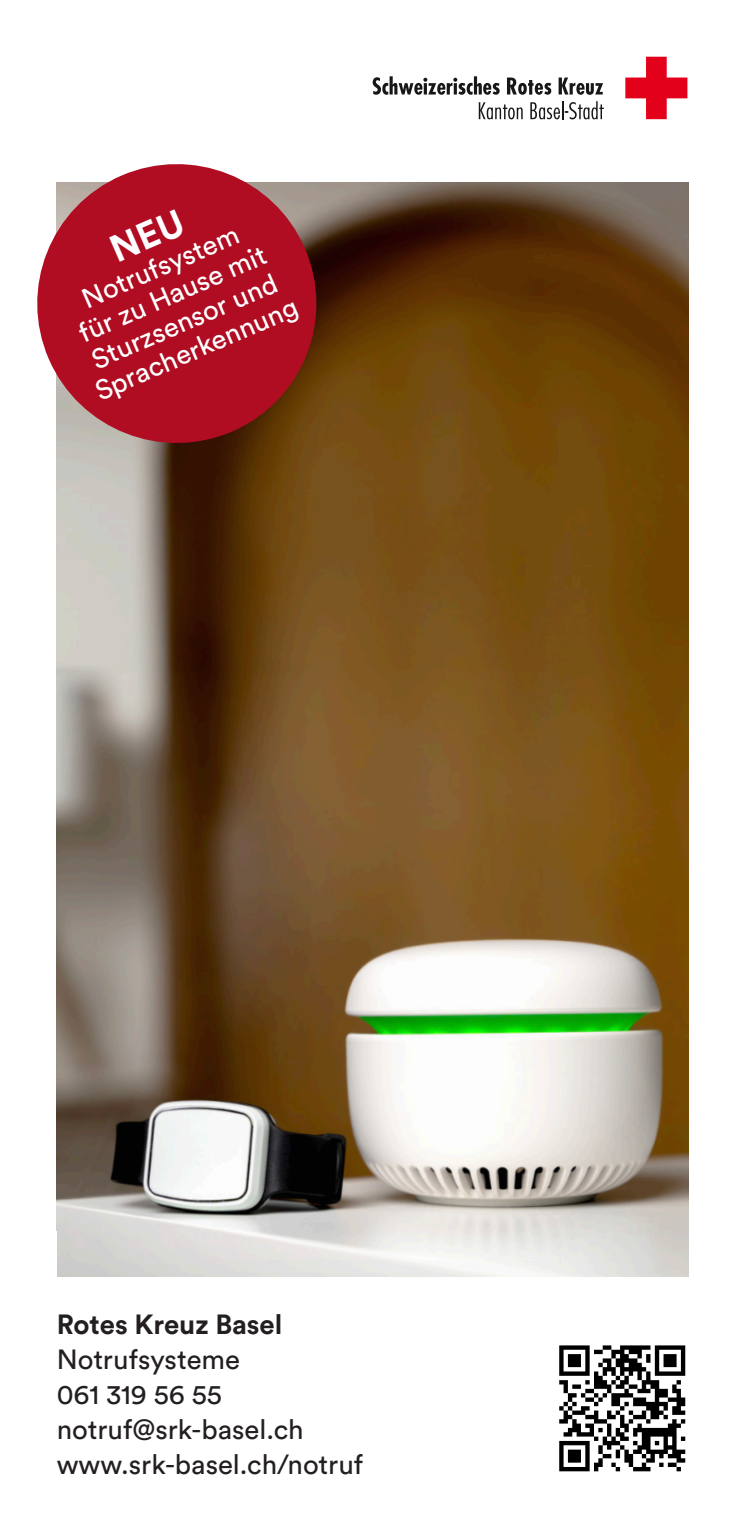
<style>
.page{position:relative;width:745px;height:1531px;background:#fff}
.page>*{position:absolute;margin:0;border:0;box-sizing:border-box;transform-origin:0 0}
._01_Haupttitel{font:27.5px "Circular Std";color:#231f20}
.t1{font:27.5px/30px "Circular Std";color:#fff;text-align:center}
._01_Haupttitel-2{font:700 27.5px "Circular Std";color:#231f20}
</style>
<div class="page">
<img style="left:57px;top:182px;width:630px;height:1094px">
<svg style="left:37px;top:164px;width:298px;height:298px;fill:#b00c22"></svg>
<svg style="left:625px;top:57px;width:62px;height:62px"></svg>
<svg style="left:372px;top:76px;width:127px;height:19px"></svg>
<svg style="left:507px;top:78px;width:44px;height:17px"></svg>
<svg style="left:558px;top:78px;width:44px;height:17px"></svg>
<svg style="left:478px;top:102px;width:44px;height:17px"></svg>
<svg style="left:530px;top:101px;width:73px;height:18px"></svg>
<svg style="left:559px;top:1345px;width:125px;height:126px"></svg>
<div style="left:109px;top:209px;width:76px;height:52px;background:#b00c22"></div>
<p class="t1" style="left:55px;top:294px;width:219px;rotate:-23deg">Notrufsystem<br>für zu Hause mit<br>Sturzsensor und<br>Spracherkennung</p>
<p class="_01_Haupttitel-2" style="left:57px;top:1307px;width:227px">Rotes Kreuz Basel</p>
<p class="_01_Haupttitel" style="left:57px;top:1343px;width:185px">Notrufsysteme</p>
<p class="_01_Haupttitel" style="left:57px;top:1378px;width:166px">061 319 56 55</p>
<p class="_01_Haupttitel" style="left:57px;top:1413px;width:248px">notruf@srk-basel.ch</p>
<p class="_01_Haupttitel" style="left:57px;top:1448px;width:308px">www.srk-basel.ch/notruf</p>
</div>
